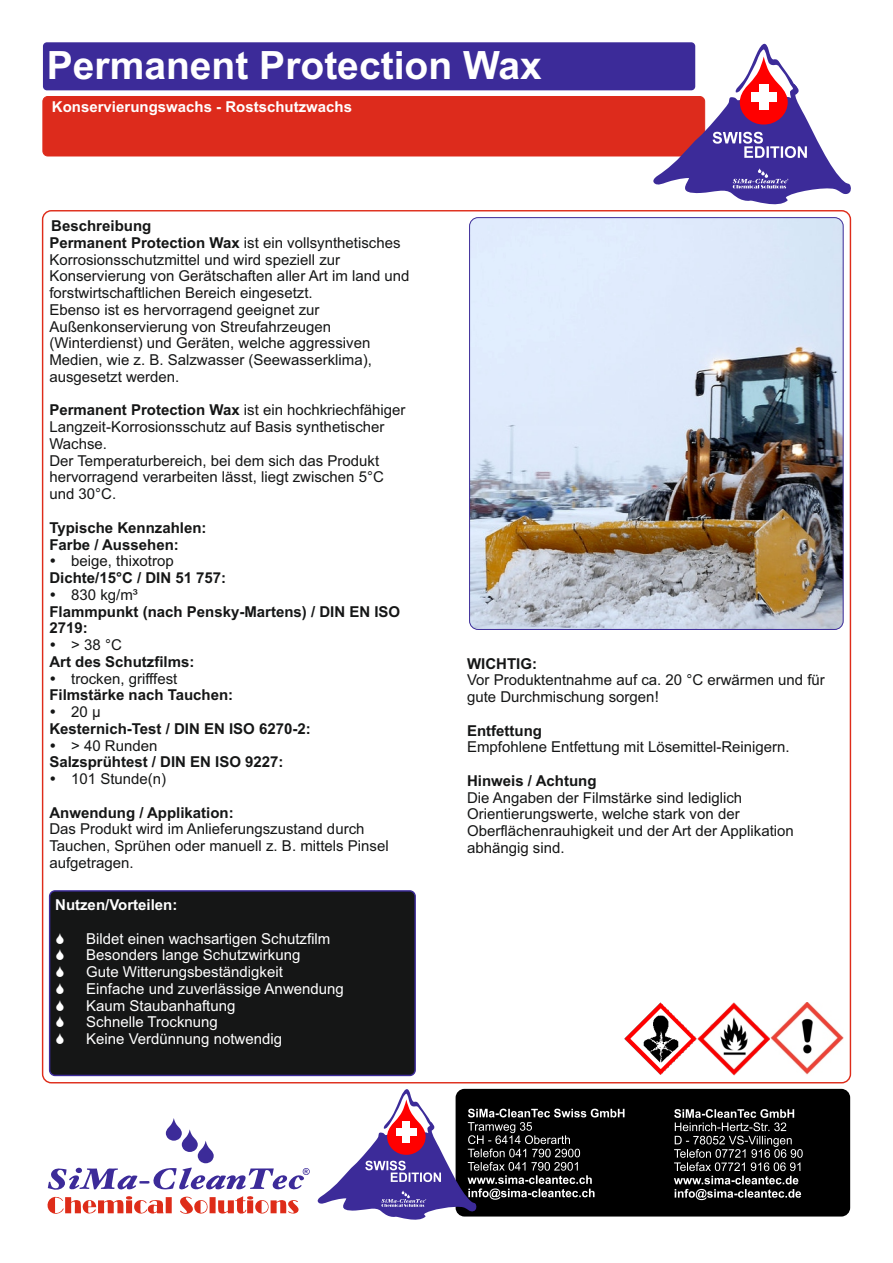
<style>
.page{position:relative;width:893px;height:1263px;background:#fff}
.page>*{position:absolute;margin:0;border:0;box-sizing:border-box;transform-origin:0 0}
.t1{font:700 39px "Arial";color:#fff}
.t2{font:15px/16.8px "Arial";color:#151616}
.t3{font:700 15px/16.8px "Arial";color:#151616}
.t4{font:15px/16.8px "Arial";color:#fff}
.t5{font:700 15px "Arial";color:#fff}
.s1{font-weight:700}
</style>
<div class="page">
<div style="left:43px;top:42px;width:652px;height:48px;background:#3c2b99;border-radius:4px"></div>
<div style="left:42px;top:96px;width:663px;height:60px;background:#dd2b1c;border:1px solid #dd2b1c;border-radius:5px"></div>
<div style="left:42px;top:210px;width:809px;height:873px;background:#fff;border:1px solid #de2c1a;border-radius:9px"></div>
<svg style="left:651px;top:42px;width:200px;height:163px"></svg>
<div style="left:49px;top:890px;width:367px;height:186px;background:#151616;border:1px solid #3c2b99;border-radius:5px"></div>
<div style="left:456px;top:1089px;width:394px;height:127px;background:#000;border-radius:9px"></div>
<svg style="left:316px;top:1081px;width:308px;height:139px"></svg>
<svg style="left:674px;top:1109px;width:129px;height:91px"></svg>
<svg style="left:47px;top:1118px;width:263px;height:96px"></svg>
<img style="left:470px;top:218px;width:373px;height:411px;border-radius:9px">
<img style="left:624px;top:1002px;width:219px;height:73px">
<h1 class="t1" style="left:47px;top:51px;width:496px">Permanent Protection Wax</h1>
<p class="t5" style="left:52px;top:101px;width:302px">Konservierungswachs - Rostschutzwachs</p>
<p class="t2" style="left:49px;top:219px;width:362px"><span class="s1">Beschreibung<br>Permanent Protection Wax</span> ist ein vollsynthetisches Korrosionsschutzmittel und wird speziell zur Konservierung von Gerätschaften aller Art im land und forstwirtschaftlichen Bereich eingesetzt.<br>Ebenso ist es hervorragend geeignet zur Außenkonservierung von Streufahrzeugen (Winterdienst) und Geräten, welche aggressiven Medien, wie z. B. Salzwasser (Seewasserklima), ausgesetzt werden.</p>
<p class="t2" style="left:49px;top:403px;width:358px"><span class="s1">Permanent Protection Wax</span> ist ein hochkriechfähiger Langzeit-Korrosionsschutz auf Basis synthetischer Wachse.<br>Der Temperaturbereich, bei dem sich das Produkt hervorragend verarbeiten lässt, liegt zwischen 5°C und 30°C.</p>
<p class="t3" style="left:49px;top:520px;width:159px">Typische Kennzahlen:<br>Farbe / Aussehen:</p>
<p class="t2" style="left:71px;top:554px;width:104px">beige, thixotrop</p>
<p class="t3" style="left:49px;top:571px;width:178px">Dichte/15°C / DIN 51 757:</p>
<p class="t2" style="left:71px;top:587px;width:68px">830 kg/m³</p>
<p class="t3" style="left:49px;top:604px;width:352px">Flammpunkt (nach Pensky-Martens) / DIN EN ISO<br>2719:</p>
<p class="t2" style="left:71px;top:638px;width:52px">&gt; 38 °C</p>
<p class="t3" style="left:49px;top:654px;width:147px">Art des Schutzfilms:</p>
<p class="t2" style="left:71px;top:671px;width:108px">trocken, grifffest</p>
<p class="t3" style="left:49px;top:688px;width:185px">Filmstärke nach Tauchen:</p>
<p class="t2" style="left:71px;top:705px;width:31px">20 µ</p>
<p class="t3" style="left:49px;top:721px;width:263px">Kesternich-Test / DIN EN ISO 6270-2:</p>
<p class="t2" style="left:71px;top:738px;width:88px">&gt; 40 Runden</p>
<p class="t3" style="left:49px;top:755px;width:236px">Salzsprühtest / DIN EN ISO 9227:</p>
<p class="t2" style="left:71px;top:772px;width:97px">101 Stunde(n)</p>
<p class="t3" style="left:49px;top:805px;width:186px">Anwendung / Applikation:</p>
<p class="t2" style="left:49px;top:822px;width:341px">Das Produkt wird im Anlieferungszustand durch<br>Tauchen, Sprühen oder manuell z. B. mittels Pinsel aufgetragen.</p>
<p class="t5" style="left:55px;top:899px;width:124px">Nutzen/Vorteilen:</p>
<p class="t4" style="left:86px;top:931px;width:259px">Bildet einen wachsartigen Schutzfilm<br>Besonders lange Schutzwirkung<br>Gute Witterungsbeständigkeit<br>Einfache und zuverlässige Anwendung<br>Kaum Staubanhaftung<br>Schnelle Trocknung<br>Keine Verdünnung notwendig</p>
<p class="t3" style="left:467px;top:656px;width:71px">WICHTIG:</p>
<p class="t2" style="left:467px;top:673px;width:359px">Vor Produktentnahme auf ca. 20 °C erwärmen und für gute Durchmischung sorgen!</p>
<p class="t3" style="left:467px;top:723px;width:76px">Entfettung</p>
<p class="t2" style="left:467px;top:740px;width:324px">Empfohlene Entfettung mit Lösemittel-Reinigern.</p>
<p class="t3" style="left:467px;top:773px;width:131px">Hinweis / Achtung</p>
<p class="t2" style="left:467px;top:790px;width:328px">Die Angaben der Filmstärke sind lediglich Orientierungswerte, welche stark von der Oberflächenrauhigkeit und der Art der Applikation abhängig sind.</p>
</div>
